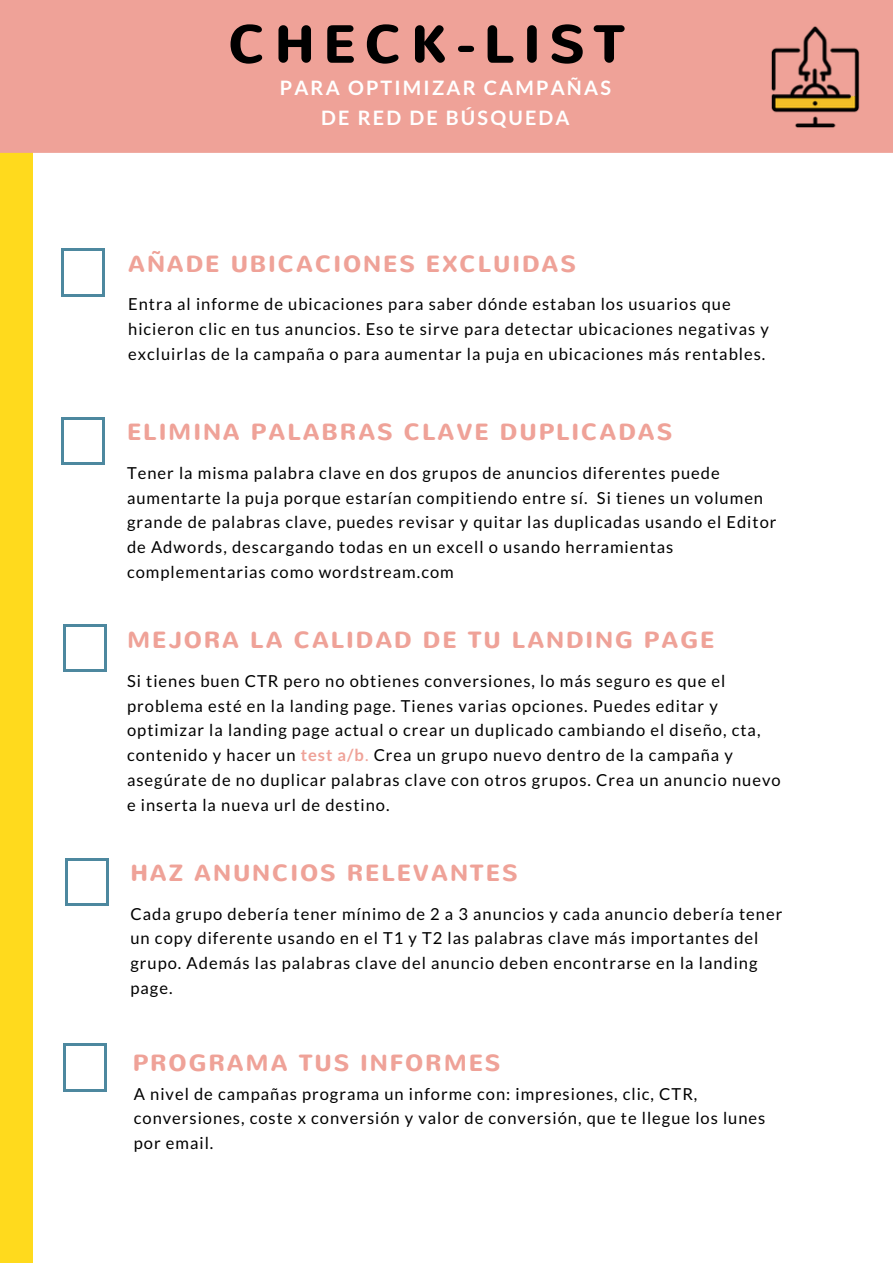
<style>
.page{position:relative;width:893px;height:1263px;background:#fff}
.page>*{position:absolute;margin:0;border:0;box-sizing:border-box;transform-origin:0 0}
.t1{font:700 52.95px "Nunito";letter-spacing:.16em;color:#000}
.t2{font:700 23.1px "Nunito";letter-spacing:.08em;color:#efa298}
.t3{font:700 19.8px/29.2px "Lato";letter-spacing:.11em;color:#fff;text-align:center}
.t4{font:16.5px/24.8px "Lato";letter-spacing:.06em;color:#000}
.s1{font-weight:700;color:#efa298}
.s2{color:#efa298}
</style>
<div class="page">
<div style="left:0;top:152px;width:33px;height:1110px;background:#ffda1d"></div>
<div style="left:0;top:0;width:892px;height:153px;background:#efa298"></div>
<hr style="left:63px;top:1046px;width:3px;height:43px;background:#4d889f">
<hr style="left:104px;top:1046px;width:3px;height:43px;background:#4d889f">
<hr style="left:66px;top:1089px;width:38px;height:2px;background:#4d889f">
<hr style="left:66px;top:1043px;width:38px;height:3px;background:#4d889f">
<hr style="left:63px;top:627px;width:3px;height:42px;background:#4d889f">
<hr style="left:104px;top:627px;width:3px;height:42px;background:#4d889f">
<hr style="left:66px;top:669px;width:38px;height:3px;background:#4d889f">
<hr style="left:66px;top:624px;width:38px;height:3px;background:#4d889f">
<hr style="left:61px;top:420px;width:3px;height:43px;background:#4d889f">
<hr style="left:102px;top:420px;width:2px;height:43px;background:#4d889f">
<hr style="left:63px;top:462px;width:39px;height:3px;background:#4d889f">
<hr style="left:63px;top:417px;width:39px;height:3px;background:#4d889f">
<hr style="left:65px;top:860px;width:3px;height:43px;background:#4d889f">
<hr style="left:106px;top:860px;width:3px;height:43px;background:#4d889f">
<hr style="left:68px;top:903px;width:38px;height:3px;background:#4d889f">
<hr style="left:68px;top:858px;width:38px;height:3px;background:#4d889f">
<hr style="left:61px;top:251px;width:3px;height:43px;background:#4d889f">
<hr style="left:102px;top:251px;width:2px;height:43px;background:#4d889f">
<hr style="left:63px;top:294px;width:39px;height:3px;background:#4d889f">
<hr style="left:63px;top:249px;width:39px;height:2px;background:#4d889f">
<img style="left:771px;top:26px;width:89px;height:102px">
<h1 class="t1" style="left:228px;top:9px;width:398px">CHECK-LIST</h1>
<p class="t3" style="left:280px;top:73px;width:333px">PARA OPTIMIZAR CAMPAÑAS<br>DE RED DE BÚSQUEDA</p>
<h2 class="t2" style="left:128px;top:248px;width:449px">AÑADE UBICACIONES EXCLUIDAS</h2>
<p class="t4" style="left:128px;top:292px;width:642px">Entra al informe de ubicaciones para saber dónde estaban los usuarios que hicieron clic en tus anuncios. Eso te sirve para detectar ubicaciones negativas y excluirlas de la campaña o para aumentar la puja en ubicaciones más rentables.</p>
<h2 class="t2" style="left:127px;top:417px;width:546px">ELIMINA PALABRAS CLAVE DUPLICADAS</h2>
<p class="t4" style="left:127px;top:460px;width:651px">Tener la misma palabra clave en dos grupos de anuncios diferentes puede aumentarte la puja porque estarían compitiendo entre sí. Si tienes un volumen grande de palabras clave, puedes revisar y quitar las duplicadas usando el Editor de Adwords, descargando todas en un excell o usando herramientas complementarias como wordstream.com</p>
<h2 class="t2" style="left:127px;top:625px;width:589px">MEJORA LA CALIDAD DE TU LANDING PAGE</h2>
<p class="t4" style="left:127px;top:668px;width:655px">Si tienes buen CTR pero no obtienes conversiones, lo más seguro es que el problema esté en la landing page. Tienes varias opciones. Puedes editar y optimizar la landing page actual o crear un duplicado cambiando el diseño, cta, contenido y hacer un <span class="s1">test a/b</span><span class="s2">.</span> Crea un grupo nuevo dentro de la campaña y asegúrate de no duplicar palabras clave con otros grupos. Crea un anuncio nuevo e inserta la nueva url de destino.</p>
<h2 class="t2" style="left:130px;top:858px;width:388px">HAZ ANUNCIOS RELEVANTES</h2>
<p class="t4" style="left:130px;top:901px;width:653px">Cada grupo debería tener mínimo de 2 a 3 anuncios y cada anuncio debería tener un copy diferente usando en el T1 y T2 las palabras clave más importantes del grupo. Además las palabras clave del anuncio deben encontrarse en la landing page.</p>
<h2 class="t2" style="left:133px;top:1048px;width:369px">PROGRAMA TUS INFORMES</h2>
<p class="t4" style="left:134px;top:1081px;width:633px">A nivel de campañas programa un informe con: impresiones, clic, CTR, conversiones, coste x conversión y valor de conversión, que te llegue los lunes por email.</p>
</div>
